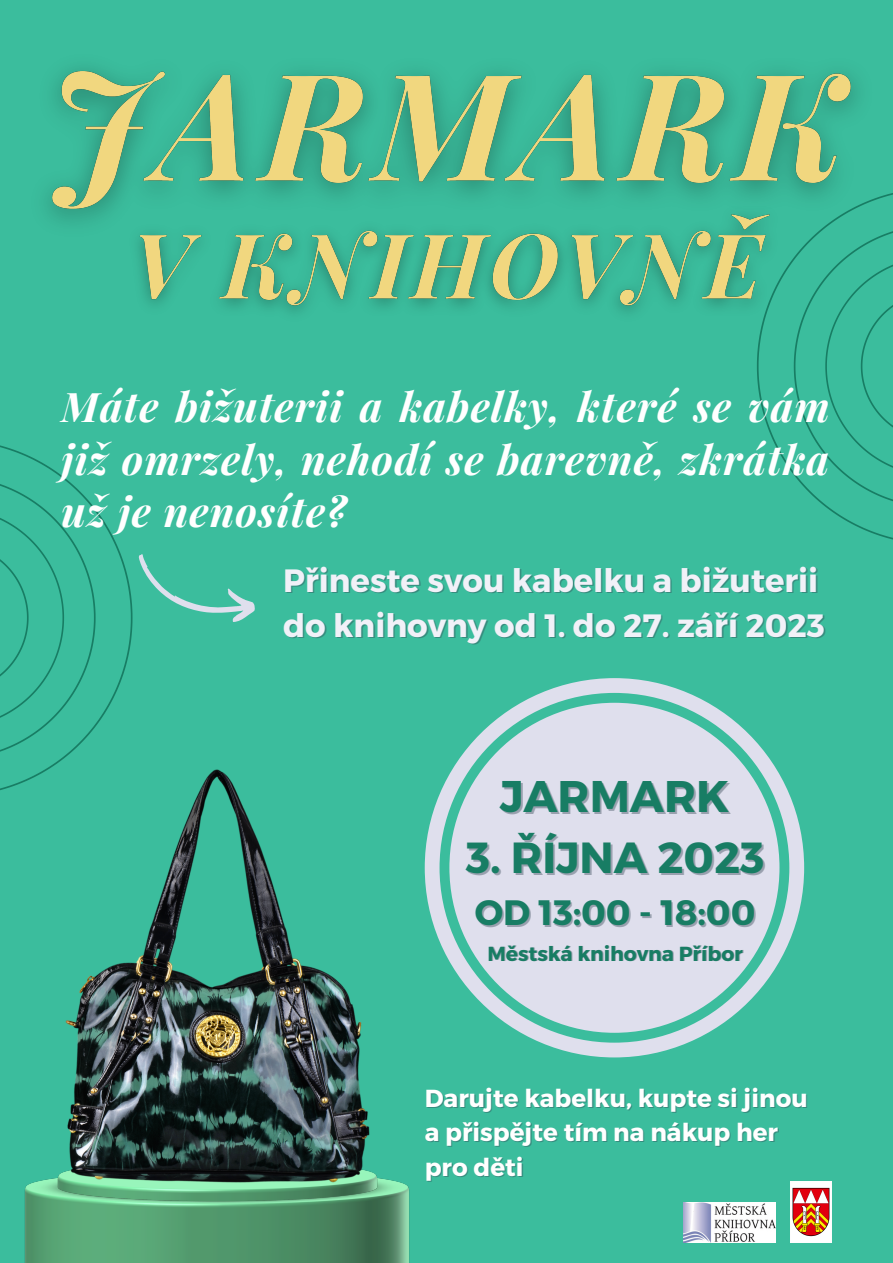
<style>
.page{position:relative;width:893px;height:1263px;background:#3bbd9d}
.page>*{position:absolute;margin:0;border:0;box-sizing:border-box;transform-origin:0 0}
.t1{font:700 44.25px "Montserrat";color:#187d64}
.t2{font:700 43.5px "Montserrat";color:#187d64}
.t3{font:italic 700 40.88px/52.3px "Playfair Display";letter-spacing:.025em;color:#fff;text-align:justify}
.t4{font:700 35.25px "Montserrat";color:#187d64}
.t5{font:700 32.25px/45px "Montserrat";color:#f1f1f8}
.t6{font:700 24.6px/34.3px "Montserrat";color:#fff}
.t7{font:700 20.25px "Montserrat";color:#187d64}
</style>
<div class="page">
<img style="left:24px;top:1190px;width:386px;height:73px">
<img style="left:25px;top:1171px;width:384px;height:34px">
<img style="left:65px;top:769px;width:305px;height:413px">
<svg style="left:0;top:445px;width:132px;height:351px"></svg>
<svg style="left:757px;top:193px;width:136px;height:347px"></svg>
<svg style="left:425px;top:678px;width:379px;height:379px"></svg>
<div style="left:449px;top:703px;width:330px;height:330px;background:#dfdfed;border-radius:50%"></div>
<svg style="left:127px;top:553px;width:128px;height:79px"></svg>
<img style="left:47px;top:68px;width:841px;height:191px">
<img style="left:110px;top:183px;width:681px;height:164px">
<img style="left:790px;top:1182px;width:41px;height:61px">
<img style="left:683px;top:1202px;width:93px;height:41px">
<p class="t3" style="left:61px;top:379px;width:769px">Máte bižuterii a kabelky, které se vám již omrzely, nehodí se barevně, zkrátka už je nenosíte?</p>
<p class="t5" style="left:283px;top:556px;width:543px">Přineste svou kabelku a bižuterii do knihovny od 1. do 27. září 2023</p>
<p class="t1" style="left:500px;top:768px;width:231px">JARMARK</p>
<p class="t2" style="left:466px;top:829px;width:300px">3. ŘÍJNA 2023</p>
<p class="t4" style="left:475px;top:889px;width:282px">OD 13:00 - 18:00</p>
<p class="t7" style="left:487px;top:940px;width:257px">Městská knihovna Příbor</p>
<p class="t6" style="left:425px;top:1080px;width:384px">Darujte kabelku, kupte si jinou a přispějte tím na nákup her</p>
<p class="t6" style="left:425px;top:1148px;width:100px">pro děti</p>
</div>
